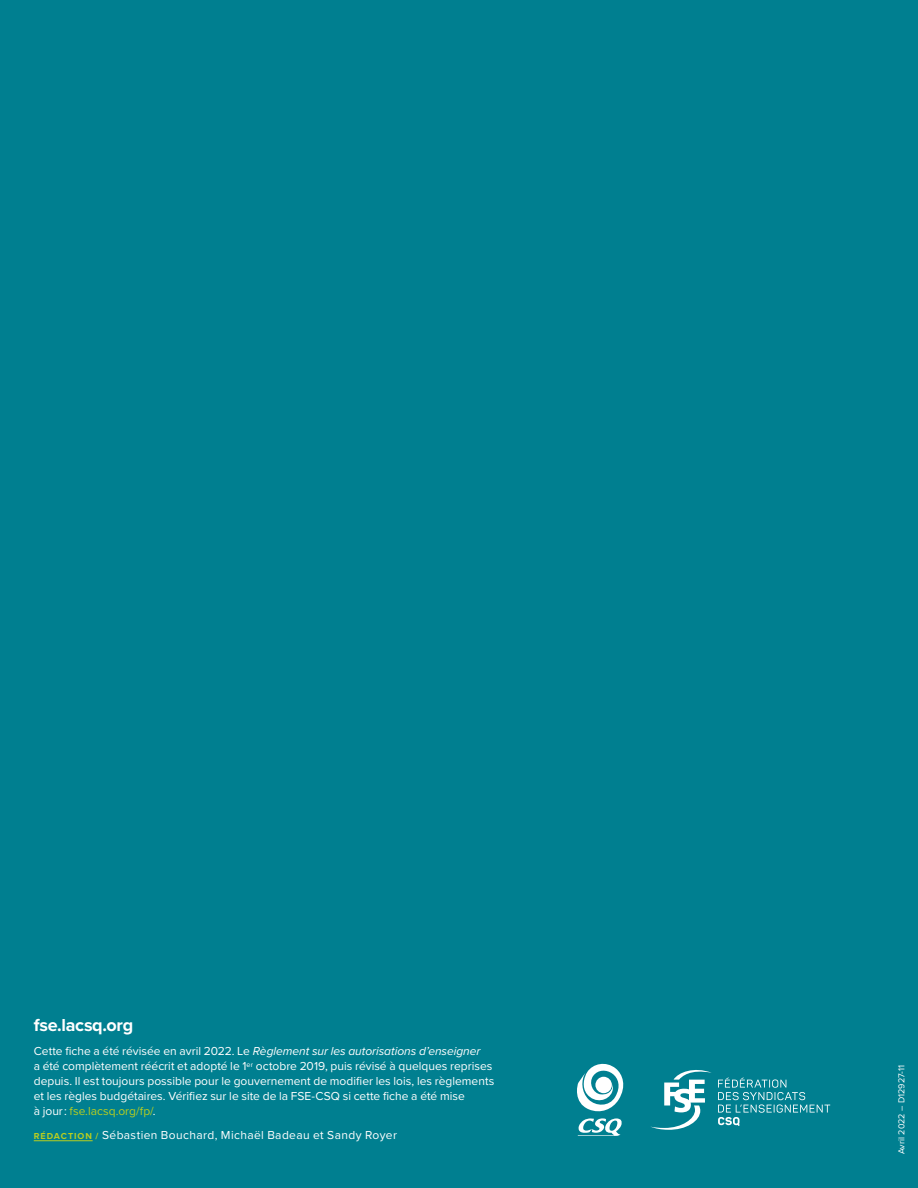
<style>
.page{position:relative;width:918px;height:1188px;background:#007f90}
.page>*{position:absolute;margin:0;border:0;box-sizing:border-box;transform-origin:0 0}
.t1{font:700 18px "Proxima Nova";letter-spacing:-.015em;color:#fff}
.t2{font:12px/15px "Proxima Nova";color:#fff}
.t3{font:12px "Proxima Nova";letter-spacing:.03em;color:#fff}
.t4{font:9px "Proxima Nova";color:#fff}
.s1{font-style:italic}
.s2{color:#b9ce1f}
.s3{font-weight:700;font-size:9px;color:#b9ce1f}
</style>
<div class="page">
<svg style="left:650px;top:1070px;width:180px;height:60px"></svg>
<svg style="left:577px;top:1063px;width:47px;height:73px"></svg>
<hr style="left:34px;top:1140px;width:59px;height:1px;background:#b9ce1f">
<p class="t1" style="left:34px;top:1012px;width:101px">fse.lacsq.org</p>
<p class="t2" style="left:34px;top:1043px;width:462px">Cette fiche a été révisée en avril 2022. Le <span class="s1">Règlement sur les autorisations d’enseigner<br></span>a été complètement réécrit et adopté le 1<sup>er</sup> octobre 2019, puis révisé à quelques reprises depuis. Il est toujours possible pour le gouvernement de modifier les lois, les règlements et les règles budgétaires. Vérifiez sur le site de la FSE-CSQ si cette fiche a été mise<br>à jour : <span class="s2">fse.lacsq.org/fp/</span>.</p>
<p class="t3" style="left:34px;top:1126px;width:365px"><span class="s3">RÉDACTION /</span> Sébastien Bouchard, Michaël Badeau et Sandy Royer</p>
<p class="t4" style="left:895px;top:1154px;width:91px;rotate:-90deg">Avril 2022 – D12927-11</p>
</div>
